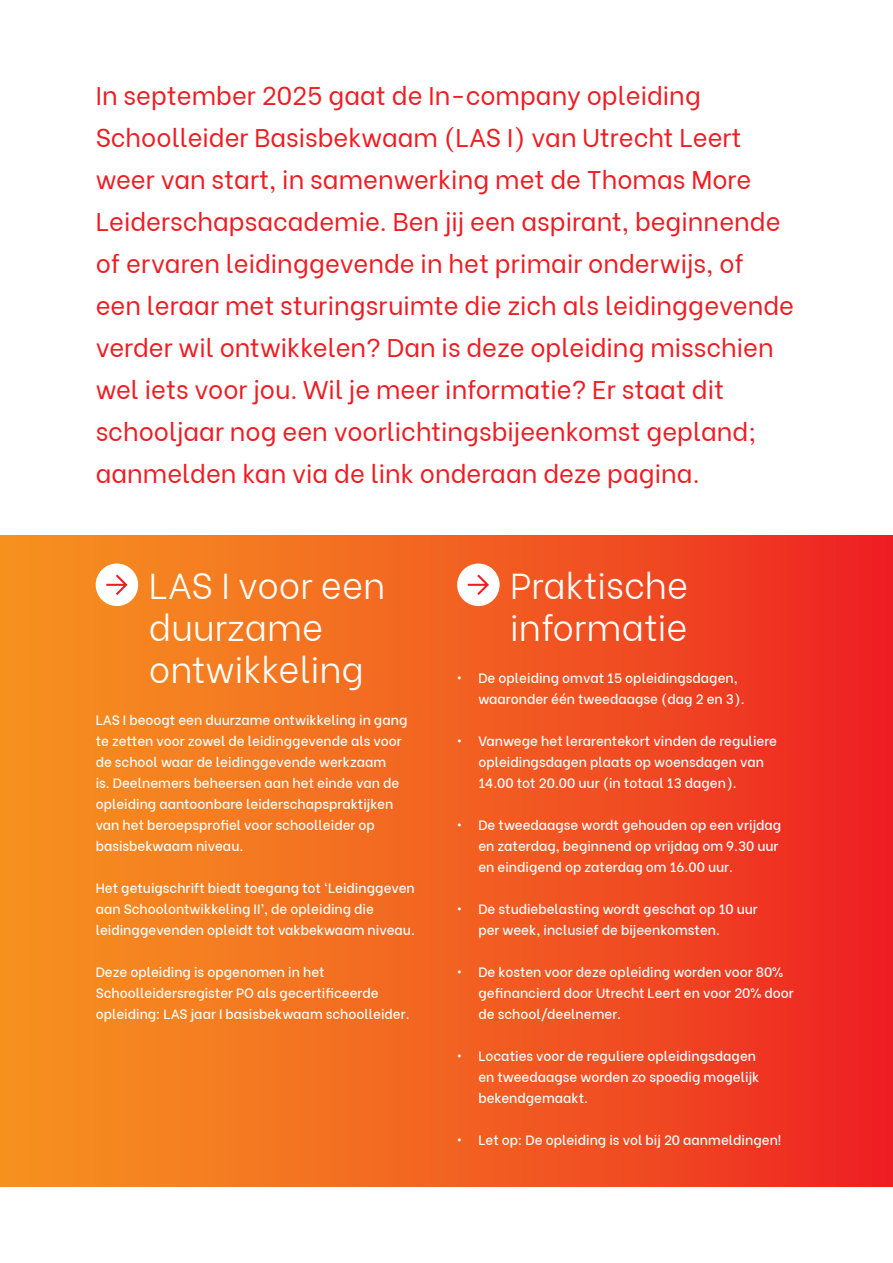
<style>
.page{position:relative;width:893px;height:1263px;background:#fff}
.page>*{position:absolute;margin:0;border:0;box-sizing:border-box;transform-origin:0 0}
._03_-_PLATTE_TEKST{font:300 36px/42px "Be Vietnam";color:#fff}
._02_-_KOP{font:25.5px/42px "Be Vietnam";color:#ee1d23}
._04_-_PLATTE_TEKST_opsomming{font:500 13.5px/21px "Be Vietnam";color:#fff}
._03_-_PLATTE_TEKST-2{font:500 13.5px/21px "Be Vietnam";color:#fff}
</style>
<div class="page">
<div style="left:0;top:536px;width:893px;height:651px;background:linear-gradient(to right,#f7981f,#ee2623)"></div>
<div style="left:96px;top:563px;width:42px;height:43px;background:#fff;border-radius:50%"></div>
<svg style="left:106px;top:574px;width:22px;height:21px"></svg>
<div style="left:457px;top:563px;width:43px;height:43px;background:#fff;border-radius:50%"></div>
<svg style="left:468px;top:574px;width:21px;height:21px"></svg>
<p class="_02_-_KOP" style="left:96px;top:72px;width:700px">In september 2025 gaat de In-company opleiding Schoolleider Basisbekwaam (LAS I) van Utrecht Leert weer van start, in samenwerking met de Thomas More Leiderschapsacademie. Ben jij een aspirant, beginnende of ervaren leidinggevende in het primair onderwijs, of een leraar met sturingsruimte die zich als leidinggevende verder wil ontwikkelen? Dan is deze opleiding misschien wel iets voor jou. Wil je meer informatie? Er staat dit schooljaar nog een voorlichtingsbijeenkomst gepland; aanmelden kan via de link onderaan deze pagina.</p>
<p class="_03_-_PLATTE_TEKST" style="left:149px;top:561px;width:238px">LAS I voor een duurzame ontwikkeling</p>
<p class="_03_-_PLATTE_TEKST-2" style="left:96px;top:708px;width:313px">LAS I beoogt een duurzame ontwikkeling in gang te zetten voor zowel de leidinggevende als voor de school waar de leidinggevende werkzaam<br>is. Deelnemers beheersen aan het einde van de opleiding aantoonbare leiderschapspraktijken van het beroepsprofiel voor schoolleider op basisbekwaam niveau.</p>
<p class="_03_-_PLATTE_TEKST-2" style="left:96px;top:876px;width:321px">Het getuigschrift biedt toegang tot ‘Leidinggeven aan Schoolontwikkeling II’, de opleiding die leidinggevenden opleidt tot vakbekwaam niveau.</p>
<p class="_03_-_PLATTE_TEKST-2" style="left:96px;top:960px;width:315px">Deze opleiding is opgenomen in het<br>Schoolleidersregister PO als gecertificeerde opleiding: LAS jaar I basisbekwaam schoolleider.</p>
<p class="_03_-_PLATTE_TEKST" style="left:510px;top:561px;width:179px">Praktische informatie</p>
<p class="_04_-_PLATTE_TEKST_opsomming" style="left:478px;top:666px;width:268px;text-indent:-21px">• De opleiding omvat 15 opleidingsdagen, waaronder één tweedaagse (dag 2 en 3).</p>
<p class="_04_-_PLATTE_TEKST_opsomming" style="left:478px;top:729px;width:300px;text-indent:-21px">• Vanwege het lerarentekort vinden de reguliere opleidingsdagen plaats op woensdagen van<br>14.00 tot 20.00 uur (in totaal 13 dagen).</p>
<p class="_04_-_PLATTE_TEKST_opsomming" style="left:478px;top:813px;width:304px;text-indent:-21px">• De tweedaagse wordt gehouden op een vrijdag en zaterdag, beginnend op vrijdag om 9.30 uur en eindigend op zaterdag om 16.00 uur.</p>
<p class="_04_-_PLATTE_TEKST_opsomming" style="left:478px;top:897px;width:281px;text-indent:-21px">• De studiebelasting wordt geschat op 10 uur per week, inclusief de bijeenkomsten.</p>
<p class="_04_-_PLATTE_TEKST_opsomming" style="left:478px;top:960px;width:317px;text-indent:-21px">• De kosten voor deze opleiding worden voor 80% gefinancierd door Utrecht Leert en voor 20% door de school/deelnemer.</p>
<p class="_04_-_PLATTE_TEKST_opsomming" style="left:478px;top:1044px;width:282px;text-indent:-21px">• Locaties voor de reguliere opleidingsdagen en tweedaagse worden zo spoedig mogelijk bekendgemaakt.</p>
<p class="_04_-_PLATTE_TEKST_opsomming" style="left:457px;top:1128px;width:326px">• Let op: De opleiding is vol bij 20 aanmeldingen!</p>
</div>
